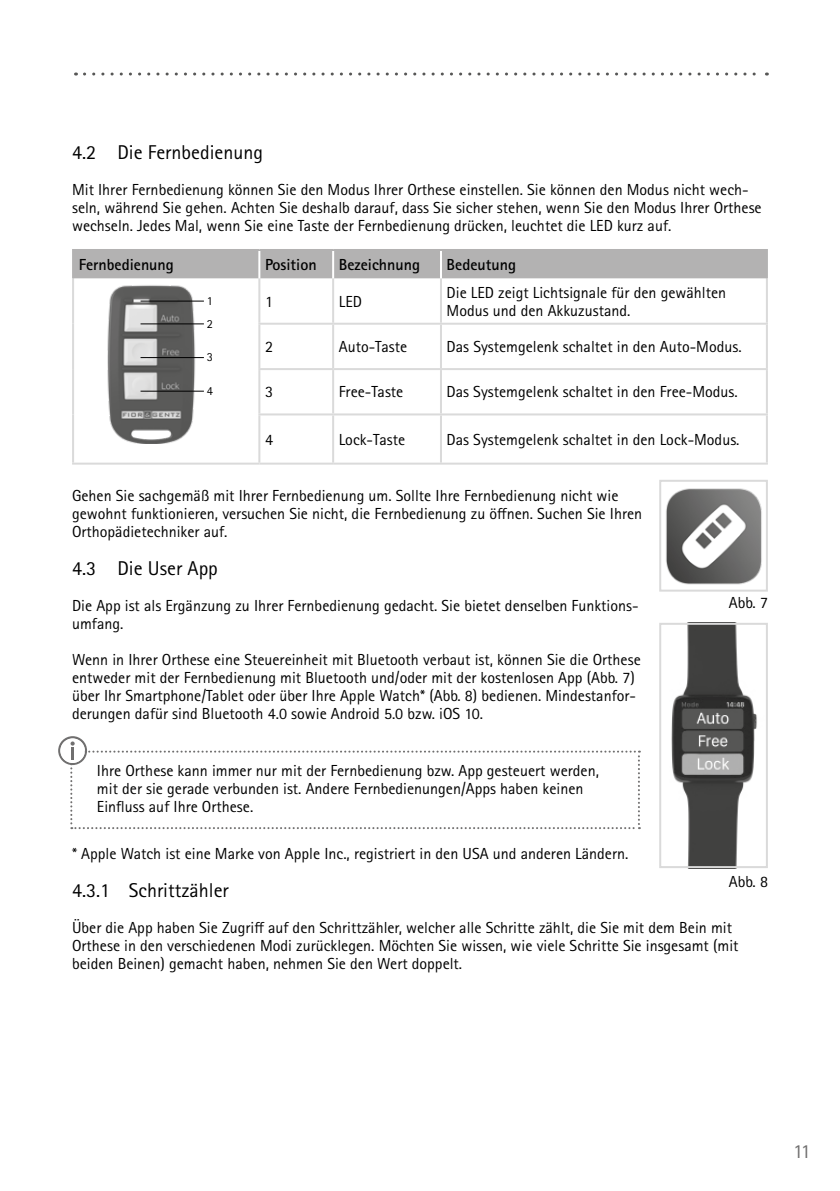
<style>
.page{position:relative;width:840px;height:1191px;background:#fff}
.page>*{position:absolute;margin:0;border:0;box-sizing:border-box;transform-origin:0 0}
.t1{font:20px "Rotis Sans Serif Pro";color:#000}
.t2{font:20px "Rotis Sans Serif Pro";color:#706f6f}
.t3{font:16px/18px "Rotis Sans Serif Pro";color:#000}
.t4{font:700 16px "Rotis Sans Serif Pro";color:#000}
.t5{font:12.4px "Rotis Sans Serif Pro";color:#000}
</style>
<div class="page">
<svg style="left:84px;top:73px;width:683px;height:3px"></svg>
<div style="left:74px;top:251px;width:691px;height:27px;background:#b3b2b2"></div>
<hr style="left:72px;top:278px;width:2px;height:46px;background:#dadada">
<hr style="left:72px;top:324px;width:2px;height:45px;background:#dadada">
<hr style="left:72px;top:369px;width:2px;height:45px;background:#dadada">
<hr style="left:72px;top:414px;width:2px;height:48px;background:#dadada">
<hr style="left:72px;top:462px;width:187px;height:2px;background:#dadada">
<hr style="left:258px;top:278px;width:2px;height:45px;background:#dadada">
<hr style="left:332px;top:278px;width:2px;height:45px;background:#dadada">
<hr style="left:440px;top:278px;width:2px;height:45px;background:#dadada">
<hr style="left:765px;top:278px;width:2px;height:45px;background:#dadada">
<hr style="left:72px;top:249px;width:187px;height:2px;background:#b3b2b2">
<hr style="left:72px;top:251px;width:2px;height:27px;background:#b3b2b2">
<hr style="left:259px;top:249px;width:74px;height:2px;background:#b3b2b2">
<hr style="left:333px;top:249px;width:108px;height:2px;background:#b3b2b2">
<hr style="left:441px;top:249px;width:326px;height:2px;background:#b3b2b2">
<hr style="left:765px;top:251px;width:2px;height:27px;background:#b3b2b2">
<hr style="left:258px;top:251px;width:2px;height:27px;background:#fff">
<hr style="left:332px;top:251px;width:2px;height:27px;background:#fff">
<hr style="left:440px;top:251px;width:2px;height:27px;background:#fff">
<hr style="left:258px;top:323px;width:75px;height:2px;background:#dadada">
<hr style="left:258px;top:325px;width:2px;height:43px;background:#dadada">
<hr style="left:333px;top:323px;width:108px;height:2px;background:#dadada">
<hr style="left:332px;top:325px;width:2px;height:43px;background:#dadada">
<hr style="left:441px;top:323px;width:326px;height:2px;background:#dadada">
<hr style="left:440px;top:325px;width:2px;height:43px;background:#dadada">
<hr style="left:765px;top:325px;width:2px;height:43px;background:#dadada">
<hr style="left:258px;top:368px;width:75px;height:2px;background:#dadada">
<hr style="left:258px;top:370px;width:2px;height:43px;background:#dadada">
<hr style="left:333px;top:368px;width:108px;height:2px;background:#dadada">
<hr style="left:332px;top:370px;width:2px;height:43px;background:#dadada">
<hr style="left:441px;top:368px;width:326px;height:2px;background:#dadada">
<hr style="left:440px;top:370px;width:2px;height:43px;background:#dadada">
<hr style="left:765px;top:370px;width:2px;height:43px;background:#dadada">
<hr style="left:258px;top:413px;width:75px;height:2px;background:#dadada">
<hr style="left:258px;top:415px;width:2px;height:47px;background:#dadada">
<hr style="left:333px;top:413px;width:108px;height:2px;background:#dadada">
<hr style="left:332px;top:415px;width:2px;height:47px;background:#dadada">
<hr style="left:441px;top:413px;width:326px;height:2px;background:#dadada">
<hr style="left:440px;top:415px;width:2px;height:47px;background:#dadada">
<hr style="left:765px;top:415px;width:2px;height:47px;background:#dadada">
<hr style="left:259px;top:462px;width:74px;height:2px;background:#dadada">
<hr style="left:333px;top:462px;width:108px;height:2px;background:#dadada">
<hr style="left:441px;top:462px;width:326px;height:2px;background:#dadada">
<img style="left:107px;top:285px;width:89px;height:159px">
<hr style="left:140px;top:323px;width:64px;height:1px;background:#000">
<hr style="left:140px;top:391px;width:64px;height:1px;background:#000">
<hr style="left:140px;top:357px;width:64px;height:1px;background:#000">
<hr style="left:140px;top:301px;width:64px;height:1px;background:#000">
<svg style="left:58px;top:736px;width:581px;height:93px"></svg>
<img style="left:666px;top:488px;width:96px;height:97px">
<div style="left:658px;top:480px;width:109px;height:111px;border:2px solid #dadada"></div>
<img style="left:671px;top:626px;width:86px;height:239px">
<div style="left:658px;top:623px;width:109px;height:245px;border:2px solid #dadada"></div>
<p class="t1" style="left:72px;top:140px;width:192px">4.2 Die Fernbedienung</p>
<p class="t3" style="left:72px;top:181px;width:690px">Mit Ihrer Fernbedienung können Sie den Modus Ihrer Orthese einstellen. Sie können den Modus nicht wech&shy;seln, während Sie gehen. Achten Sie deshalb darauf, dass Sie sicher stehen, wenn Sie den Modus Ihrer Orthese wechseln. Jedes Mal, wenn Sie eine Taste der Fernbedienung drücken, leuchtet die LED kurz auf.</p>
<p class="t4" style="left:79px;top:254px;width:97px">Fernbedienung</p>
<p class="t4" style="left:265px;top:254px;width:53px">Position</p>
<p class="t4" style="left:338px;top:254px;width:83px">Bezeichnung</p>
<p class="t4" style="left:446px;top:254px;width:71px">Bedeutung</p>
<p class="t5" style="left:207px;top:293px;width:8px">1</p>
<p class="t3" style="left:265px;top:292px;width:9px">1</p>
<p class="t3" style="left:338px;top:292px;width:25px">LED</p>
<p class="t3" style="left:446px;top:283px;width:281px">Die LED zeigt Lichtsignale für den gewählten<br>Modus und den Akkuzustand.</p>
<p class="t3" style="left:265px;top:338px;width:9px">2</p>
<p class="t3" style="left:338px;top:338px;width:70px">Auto-Taste</p>
<p class="t3" style="left:446px;top:338px;width:296px">Das Systemgelenk schaltet in den Auto-Modus.</p>
<p class="t3" style="left:265px;top:383px;width:9px">3</p>
<p class="t3" style="left:338px;top:383px;width:66px">Free-Taste</p>
<p class="t3" style="left:446px;top:383px;width:292px">Das Systemgelenk schaltet in den Free-Modus.</p>
<p class="t3" style="left:265px;top:430px;width:9px">4</p>
<p class="t3" style="left:338px;top:430px;width:68px">Lock-Taste</p>
<p class="t3" style="left:446px;top:430px;width:294px">Das Systemgelenk schaltet in den Lock-Modus.</p>
<p class="t5" style="left:207px;top:316px;width:8px">2</p>
<p class="t5" style="left:207px;top:350px;width:8px">3</p>
<p class="t5" style="left:207px;top:383px;width:8px">4</p>
<p class="t3" style="left:72px;top:486px;width:571px">Gehen Sie sachgemäß mit Ihrer Fernbedienung um. Sollte Ihre Fernbedienung nicht wie gewohnt funktionieren, versuchen Sie nicht, die Fernbedienung zu öffnen. Suchen Sie Ihren<br>Orthopädietechniker auf.</p>
<p class="t1" style="left:72px;top:556px;width:147px">4.3 Die User App</p>
<p class="t3" style="left:72px;top:596px;width:567px">Die App ist als Ergänzung zu Ihrer Fernbedienung gedacht. Sie bietet denselben Funktions&shy;umfang.</p>
<p class="t3" style="left:72px;top:650px;width:570px">Wenn in Ihrer Orthese eine Steuereinheit mit Bluetooth verbaut ist, können Sie die Orthese entweder mit der Fernbedienung mit Bluetooth und/oder mit der kostenlosen App (Abb. 7) über Ihr Smartphone/Tablet oder über Ihre Apple Watch* (Abb. 8) bedienen. Mindestanfor&shy;derungen dafür sind Bluetooth 4.0 sowie Android 5.0 bzw. iOS 10.</p>
<p class="t3" style="left:97px;top:761px;width:503px">Ihre Orthese kann immer nur mit der Fernbedienung bzw. App gesteuert werden, mit der sie gerade verbunden ist. Andere Fernbedienungen/Apps haben keinen<br>Einfluss auf Ihre Orthese.</p>
<p class="t3" style="left:728px;top:593px;width:41px">Abb. 7</p>
<p class="t3" style="left:72px;top:844px;width:557px">* Apple Watch ist eine Marke von Apple Inc., registriert in den USA und anderen Ländern.</p>
<p class="t1" style="left:72px;top:878px;width:158px">4.3.1 Schrittzähler</p>
<p class="t3" style="left:72px;top:918px;width:667px">Über die App haben Sie Zugriff auf den Schrittzähler, welcher alle Schritte zählt, die Sie mit dem Bein mit<br>Orthese in den verschiedenen Modi zurücklegen. Möchten Sie wissen, wie viele Schritte Sie insgesamt (mit beiden Beinen) gemacht haben, nehmen Sie den Wert doppelt.</p>
<p class="t3" style="left:728px;top:872px;width:41px">Abb. 8</p>
<p class="t2" style="left:792px;top:1139px;width:19px">11</p>
</div>
